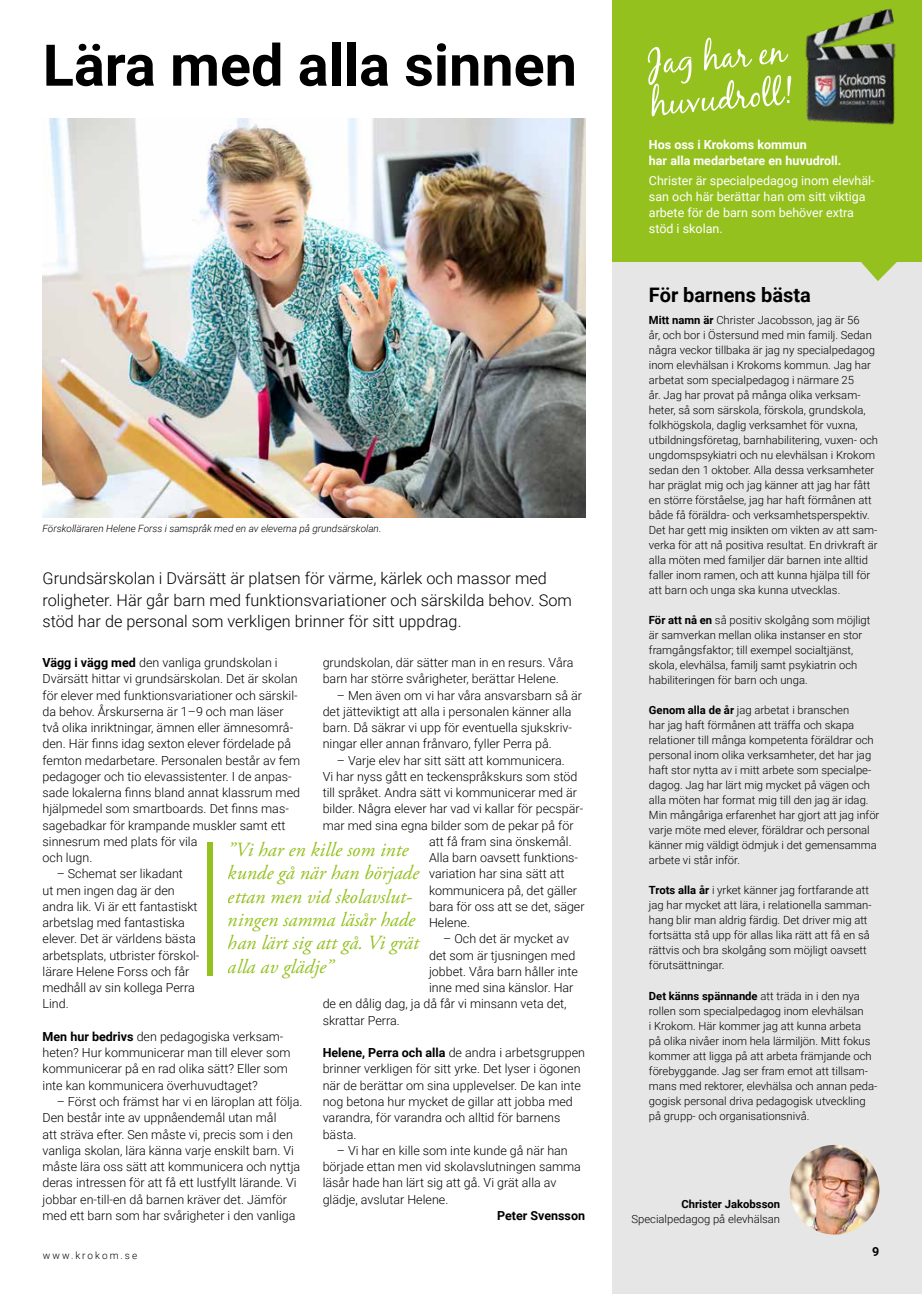
<style>
.page{position:relative;width:922px;height:1294px;background:#fff}
.page>*{position:absolute;margin:0;border:0;box-sizing:border-box;transform-origin:0 0}
.t1{font:700 57.5px "Roboto";color:#000}
.t2{font:italic 20px/23.4px "Adobe Garamond Pro";color:#95c11f}
.t3{font:700 20px "Roboto";color:#000}
.t4{font:300 16.25px/21.2px "Roboto";color:#000}
.t5{font:300 12.5px/16.2px "Roboto";color:#000}
.t6{font:12.5px/16.2px "Roboto";color:#fff}
.t7{font:700 12.5px/16.2px "Roboto";color:#fff}
.t8{font:700 12.5px "Roboto";color:#000}
.t9{font:300 11.25px/15px "Roboto";color:#000}
.t10{font:700 11.25px "Roboto";color:#000}
.t11{font:italic 300 10px "Roboto";color:#000}
.t12{font:300 10px "Roboto";letter-spacing:.2em;color:#000}
.s1{font-weight:700}
</style>
<div class="page">
<div style="left:612px;top:0;width:309px;height:1293px;background:#e6e6e6"></div>
<img style="left:43px;top:119px;width:542px;height:398px">
<img style="left:789px;top:1144px;width:90px;height:90px;border-radius:45px">
<div style="left:207px;top:841px;width:5px;height:134px;background:#95c11f"></div>
<div style="left:612px;top:0;width:309px;height:261px;background:#95c11f"></div>
<svg style="left:647px;top:38px;width:142px;height:78px"></svg>
<img style="left:789px;top:9px;width:107px;height:116px">
<svg style="left:852px;top:261px;width:53px;height:20px"></svg>
<h1 class="t1" style="left:43px;top:25px;width:535px">Lära med alla sinnen</h1>
<p class="t11" style="left:43px;top:521px;width:340px">Förskolläraren Helene Forss i samspråk med en av eleverna på grundsärskolan.</p>
<h3 class="t4" style="left:43px;top:567px;width:530px">Grundsärskolan i Dvärsätt är platsen för värme, kärlek och massor med roligheter. Här går barn med funktionsvariationer och särskilda behov. Som stöd har de personal som verkligen brinner för sitt uppdrag.</h3>
<p class="t5" style="left:322px;top:654px;width:252px">grundskolan, där sätter man in en resurs. Våra barn har större svårigheter, berättar Helene.</p>
<p class="t5" style="left:322px;top:686px;width:261px;text-indent:14px">– Men även om vi har våra ansvarsbarn så är det jätteviktigt att alla i personalen känner alla barn. Då säkrar vi upp för eventuella sjukskriv&shy;ningar eller annan frånvaro, fyller Perra på.</p>
<p class="t5" style="left:337px;top:751px;width:229px">– Varje elev har sitt sätt att kommunicera.</p>
<p class="t5" style="left:322px;top:767px;width:256px">Vi har nyss gått en teckenspråkskurs som stöd</p>
<p class="t5" style="left:322px;top:784px;width:256px">till språket. Andra sätt vi kommunicerar med är</p>
<p class="t5" style="left:322px;top:800px;width:262px">bilder. Några elever har vad vi kallar för pecspär-</p>
<p class="t5" style="left:322px;top:816px;width:252px">mar med sina egna bilder som de pekar på för</p>
<p class="t5" style="left:429px;top:832px;width:144px">att få fram sina önskemål.</p>
<p class="t5" style="left:429px;top:849px;width:150px">Alla barn oavsett funktions-</p>
<p class="t5" style="left:429px;top:865px;width:137px">variation har sina sätt att</p>
<p class="t5" style="left:429px;top:881px;width:149px">kommunicera på, det gäller</p>
<p class="t5" style="left:429px;top:897px;width:157px">bara för oss att se det, säger</p>
<p class="t5" style="left:429px;top:914px;width:42px">Helene.</p>
<p class="t5" style="left:443px;top:930px;width:127px">– Och det är mycket av</p>
<p class="t5" style="left:429px;top:946px;width:148px">det som är tjusningen med</p>
<p class="t5" style="left:429px;top:962px;width:150px">jobbet. Våra barn håller inte</p>
<p class="t5" style="left:429px;top:979px;width:146px">inne med sina känslor. Har</p>
<p class="t5" style="left:322px;top:995px;width:245px">de en dålig dag, ja då får vi minsann veta det,</p>
<p class="t5" style="left:322px;top:1011px;width:79px">skrattar Perra.</p>
<p class="t5" style="left:322px;top:1044px;width:264px"><span class="s1">Helene, Perra och alla</span> de andra i arbetsgruppen brinner verkligen för sitt yrke. Det lyser i ögonen när de berättar om sina upplevelser. De kan inte nog betona hur mycket de gillar att jobba med varandra, för varandra och alltid för barnens bästa.</p>
<p class="t5" style="left:322px;top:1141px;width:260px;text-indent:14px">– Vi har en kille som inte kunde gå när han började ettan men vid skolavslutningen samma läsår hade han lärt sig att gå. Vi grät alla av glädje, avslutar Helene.</p>
<p class="t8" style="left:497px;top:1206px;width:89px">Peter Svensson</p>
<p class="t5" style="left:43px;top:654px;width:259px"><span class="s1">Vägg i vägg med</span> den vanliga grundskolan i Dvärsätt hittar vi grundsärskolan. Det är skolan för elever med funktionsvariationer och särskil&shy;da behov. Årskurserna är 1–9 och man läser två olika inriktningar, ämnen eller ämnesområ&shy;den. Här finns idag sexton elever fördelade på femton medarbetare. Personalen består av fem pedagoger och tio elevassistenter. I de anpas&shy;sade lokalerna finns bland annat klassrum med hjälpmedel som smartboards. Det finns mas&shy;sagebadkar för krampande muskler samt ett sinnesrum med plats för vila<br>och lugn.</p>
<p class="t5" style="left:43px;top:865px;width:158px;text-indent:14px">– Schemat ser likadant<br>ut men ingen dag är den andra lik. Vi är ett fantastiskt arbetslag med fantastiska elever. Det är världens bästa arbetsplats, utbrister förskol&shy;lärare Helene Forss och får medhåll av sin kollega Perra<br>Lind.</p>
<p class="t5" style="left:43px;top:1027px;width:249px"><span class="s1">Men hur bedrivs</span> den pedagogiska verksam&shy;heten? Hur kommunicerar man till elever som kommunicerar på en rad olika sätt? Eller som inte kan kommunicera överhuvudtaget?</p>
<p class="t5" style="left:43px;top:1092px;width:261px;text-indent:14px">– Först och främst har vi en läroplan att följa.<br>Den består inte av uppnåendemål utan mål<br>att sträva efter. Sen måste vi, precis som i den vanliga skolan, lära känna varje enskilt barn. Vi måste lära oss sätt att kommunicera och nyttja deras intressen för att få ett lustfyllt lärande. Vi jobbar en-till-en då barnen kräver det. Jämför med ett barn som har svårigheter i den vanliga</p>
<h2 class="t2" style="left:228px;top:838px;width:193px">”Vi har en kille som inte kunde gå när han började ettan men vid skolavslut&shy;ningen samma läsår hade han lärt sig att gå. Vi grät alla av glädje”</h2>
<p class="t7" style="left:648px;top:135px;width:194px">Hos oss i Krokoms kommun<br>har alla medarbetare en huvudroll.</p>
<p class="t6" style="left:648px;top:171px;width:227px">Christer är specialpedagog inom elevhäl&shy;san och här berättar han om sitt viktiga arbete för de barn som behöver extra stöd i skolan.</p>
<h2 class="t3" style="left:648px;top:281px;width:163px">För barnens bästa</h2>
<p class="t9" style="left:648px;top:312px;width:230px"><span class="s1">Mitt namn är</span> Christer Jacobsson, jag är 56<br>år, och bor i Östersund med min familj. Sedan några veckor tillbaka är jag ny specialpedagog inom elevhälsan i Krokoms kommun. Jag har arbetat som specialpedagog i närmare 25<br>år. Jag har provat på många olika verksam&shy;heter, så som särskola, förskola, grundskola, folkhögskola, daglig verksamhet för vuxna, utbildningsföretag, barnhabilitering, vuxen- och ungdomspsykiatri och nu elevhälsan i Krokom sedan den 1 oktober. Alla dessa verksamheter har präglat mig och jag känner att jag har fått en större förståelse, jag har haft förmånen att både få föräldra- och verksamhetsperspektiv.<br>Det har gett mig insikten om vikten av att sam&shy;verka för att nå positiva resultat. En drivkraft är alla möten med familjer där barnen inte alltid faller inom ramen, och att kunna hjälpa till för att barn och unga ska kunna utvecklas.</p>
<p class="t9" style="left:648px;top:612px;width:223px"><span class="s1">För att nå en</span> så positiv skolgång som möjligt är samverkan mellan olika instanser en stor framgångsfaktor; till exempel socialtjänst, skola, elevhälsa, familj samt psykiatrin och habiliteringen för barn och unga.</p>
<p class="t9" style="left:648px;top:702px;width:232px"><span class="s1">Genom alla de år</span> jag arbetat i branschen<br>har jag haft förmånen att träffa och skapa relationer till många kompetenta föräldrar och personal inom olika verksamheter, det har jag haft stor nytta av i mitt arbete som specialpe&shy;dagog. Jag har lärt mig mycket på vägen och alla möten har format mig till den jag är idag.<br>Min mångåriga erfarenhet har gjort att jag inför varje möte med elever, föräldrar och personal känner mig väldigt ödmjuk i det gemensamma arbete vi står inför.</p>
<p class="t9" style="left:648px;top:882px;width:224px"><span class="s1">Trots alla år</span> i yrket känner jag fortfarande att jag har mycket att lära, i relationella samman&shy;hang blir man aldrig färdig. Det driver mig att fortsätta stå upp för allas lika rätt att få en så rättvis och bra skolgång som möjligt oavsett förutsättningar.</p>
<p class="t9" style="left:648px;top:987px;width:230px"><span class="s1">Det känns spännande</span> att träda in i den nya rollen som specialpedagog inom elevhälsan<br>i Krokom. Här kommer jag att kunna arbeta<br>på olika nivåer inom hela lärmiljön. Mitt fokus kommer att ligga på att arbeta främjande och förebyggande. Jag ser fram emot att tillsam&shy;mans med rektorer, elevhälsa och annan peda&shy;gogisk personal driva pedagogisk utveckling på grupp- och organisationsnivå.</p>
<p class="t10" style="left:681px;top:1196px;width:100px">Christer Jakobsson</p>
<p class="t9" style="left:631px;top:1211px;width:150px">Specialpedagog på elevhälsan</p>
<p class="t12" style="left:43px;top:1247px;width:96px">www.krokom.se</p>
<p class="t8" style="left:872px;top:1243px;width:9px">9</p>
</div>
